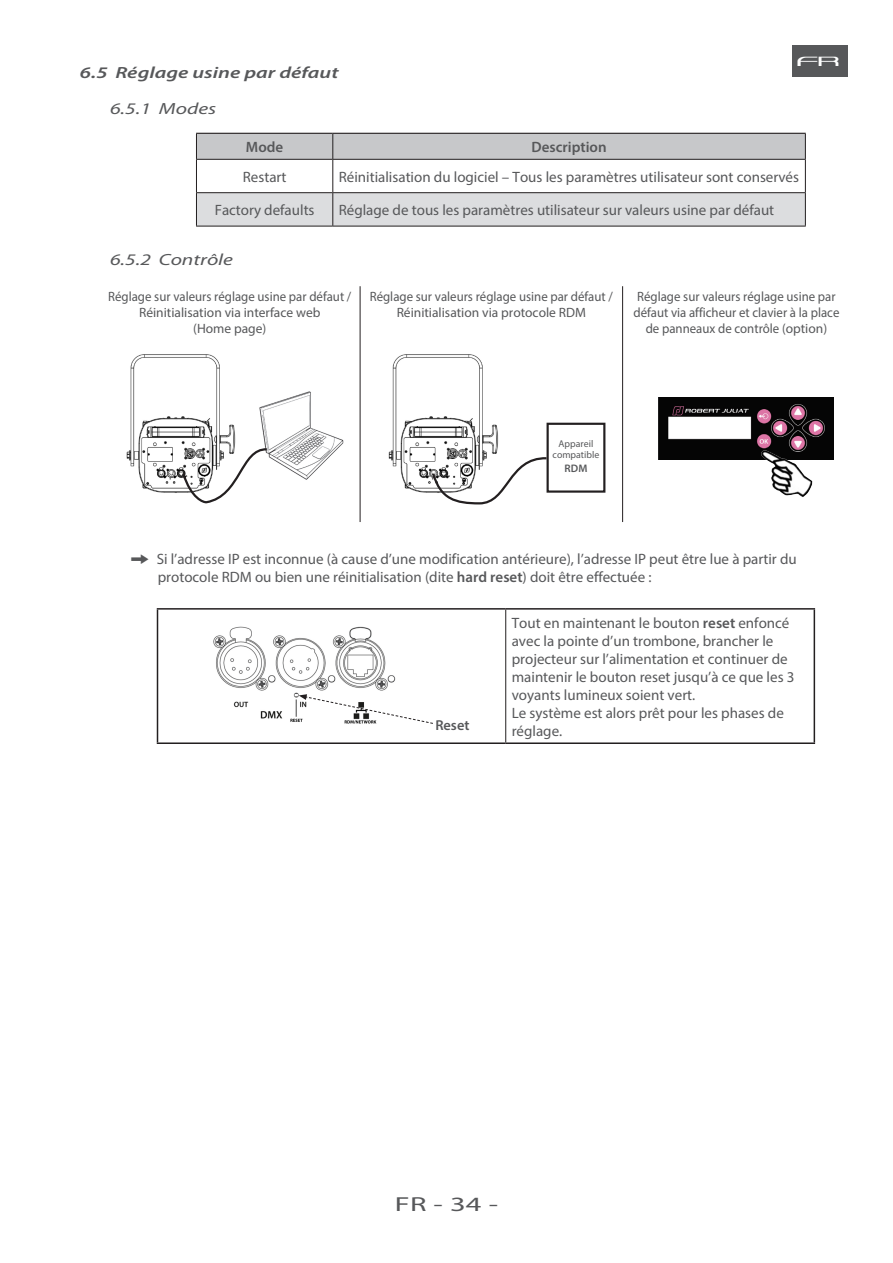
<style>
.page{position:relative;width:893px;height:1263px;background:#fff}
.page>*{position:absolute;margin:0;border:0;box-sizing:border-box;transform-origin:0 0}
.t1{font:20.4px "Myriad Pro";color:#57585a;scale:1.5 1}
.t2{font:19.2px "Vandiana Platin Lite";color:#fff;scale:1.5 1}
.Sub-Tab_n1{font:italic 600 16.2px "Myriad Pro";color:#57585a;scale:1.33 1}
.Sub-Tab_n1-2{font:italic 16.2px "Myriad Pro";color:#57585a;scale:1.33 1}
.Sub-Tab_n1-3{font:15px/18px "Myriad Pro";color:#57585a}
.t3{font:600 15px "Myriad Pro";color:#57585a}
.t4{font:600 14.4px "Myriad Pro";color:#57585a}
.t5{font:13.5px/16.2px "Myriad Pro";color:#57585a;text-align:center;scale:.95 1}
.t6{font:13.5px "Myriad Pro";color:#57585a}
.t7{font:600 10.95px "Myriad Pro";color:#57585a}
.t8{font:9.9px/11.9px "Myriad Pro";color:#57585a;text-align:center}
.s1{font-family:"Follow The Arrow"}
.s2{font-weight:600}
</style>
<div class="page">
<div style="left:792px;top:45px;width:55px;height:32px;background:#57585a"></div>
<img style="left:213px;top:626px;width:183px;height:96px">
<img style="left:126px;top:354px;width:110px;height:139px">
<img style="left:388px;top:354px;width:111px;height:139px">
<svg style="left:299px;top:694px;width:134px;height:30px"></svg>
<img style="left:259px;top:391px;width:85px;height:89px">
<svg style="left:180px;top:447px;width:89px;height:57px"></svg>
<hr style="left:360px;top:286px;width:1px;height:236px;background:#231f20">
<hr style="left:622px;top:286px;width:1px;height:236px;background:#231f20">
<svg style="left:430px;top:456px;width:117px;height:49px"></svg>
<div style="left:547px;top:423px;width:58px;height:70px;border:2px solid #231f20"></div>
<img style="left:659px;top:397px;width:174px;height:62px">
<img style="left:757px;top:450px;width:63px;height:47px">
<div style="left:197px;top:193px;width:608px;height:33px;background:#dcdddf"></div>
<svg style="left:196px;top:133px;width:610px;height:26px;background:#bfc0c2"></svg>
<hr style="left:196px;top:159px;width:137px;height:1px;background:#231f20">
<hr style="left:196px;top:160px;width:1px;height:32px;background:#231f20">
<hr style="left:333px;top:159px;width:473px;height:1px;background:#231f20">
<hr style="left:332px;top:160px;width:1px;height:32px;background:#231f20">
<hr style="left:805px;top:160px;width:1px;height:32px;background:#231f20">
<hr style="left:196px;top:192px;width:137px;height:1px;background:#231f20">
<hr style="left:196px;top:193px;width:1px;height:33px;background:#231f20">
<hr style="left:333px;top:192px;width:473px;height:1px;background:#231f20">
<hr style="left:332px;top:193px;width:1px;height:33px;background:#231f20">
<hr style="left:805px;top:193px;width:1px;height:33px;background:#231f20">
<hr style="left:196px;top:226px;width:137px;height:1px;background:#231f20">
<hr style="left:333px;top:226px;width:473px;height:1px;background:#231f20">
<hr style="left:157px;top:608px;width:349px;height:2px;background:#231f20">
<hr style="left:157px;top:610px;width:1px;height:132px;background:#231f20">
<hr style="left:506px;top:608px;width:309px;height:2px;background:#231f20">
<hr style="left:814px;top:610px;width:1px;height:132px;background:#231f20">
<hr style="left:157px;top:742px;width:349px;height:2px;background:#231f20">
<hr style="left:506px;top:742px;width:309px;height:2px;background:#231f20">
<hr style="left:505px;top:610px;width:1px;height:132px;background:#231f20">
<p class="Sub-Tab_n1" style="left:80px;top:62px;width:196px">6.5 Réglage usine par défaut</p>
<p class="Sub-Tab_n1-2" style="left:110px;top:99px;width:81px">6.5.1 Modes</p>
<p class="t2" style="left:796px;top:53px;width:30px">FR</p>
<p class="t3" style="left:246px;top:137px;width:39px">Mode</p>
<p class="t3" style="left:532px;top:137px;width:77px">Description</p>
<p class="Sub-Tab_n1-3" style="left:243px;top:167px;width:45px">Restart</p>
<p class="Sub-Tab_n1-3" style="left:339px;top:167px;width:462px">Réinitialisation du logiciel – Tous les paramètres utilisateur sont conservés</p>
<p class="Sub-Tab_n1-3" style="left:215px;top:201px;width:101px">Factory defaults</p>
<p class="Sub-Tab_n1-3" style="left:339px;top:201px;width:437px">Réglage de tous les paramètres utilisateur sur valeurs usine par défaut</p>
<p class="Sub-Tab_n1-2" style="left:110px;top:250px;width:94px">6.5.2 Contrôle</p>
<p class="t5" style="left:108px;top:288px;width:257px">Réglage sur valeurs réglage usine par défaut /</p>
<p class="t6" style="left:139px;top:304px;width:183px">Réinitialisation via interface web</p>
<p class="t6" style="left:193px;top:320px;width:75px">(Home page)</p>
<p class="t5" style="left:370px;top:288px;width:257px">Réglage sur valeurs réglage usine par défaut /</p>
<p class="t6" style="left:397px;top:304px;width:191px">Réinitialisation via protocole RDM</p>
<p class="t5" style="left:633px;top:288px;width:218px">Réglage sur valeurs réglage usine par défaut via afficheur et clavier à la place de panneaux de contrôle (option)</p>
<p class="t8" style="left:553px;top:437px;width:48px">Appareil compatible</p>
<p class="t7" style="left:565px;top:461px;width:24px">RDM</p>
<p class="Sub-Tab_n1-3" style="left:131px;top:550px;width:667px"><span class="s1">T</span> Si l’adresse IP est inconnue (à cause d’une modification antérieure), l’adresse IP peut être lue à partir du</p>
<p class="Sub-Tab_n1-3" style="left:158px;top:568px;width:495px">protocole RDM ou bien une réinitialisation (dite <span class="s2">hard reset</span>) doit être effectuée :</p>
<p class="t4" style="left:435px;top:716px;width:36px">Reset</p>
<p class="Sub-Tab_n1-3" style="left:512px;top:613px;width:284px">Tout en maintenant le bouton <span class="s2">reset</span> enfoncé avec la pointe d’un trombone, brancher le projecteur sur l’alimentation et continuer de maintenir le bouton reset jusqu’à ce que les 3 voyants lumineux soient vert.</p>
<p class="Sub-Tab_n1-3" style="left:512px;top:703px;width:274px">Le système est alors prêt pour les phases de réglage.</p>
<h1 class="t1" style="left:395px;top:1191px;width:70px">FR - 34 -</h1>
</div>
